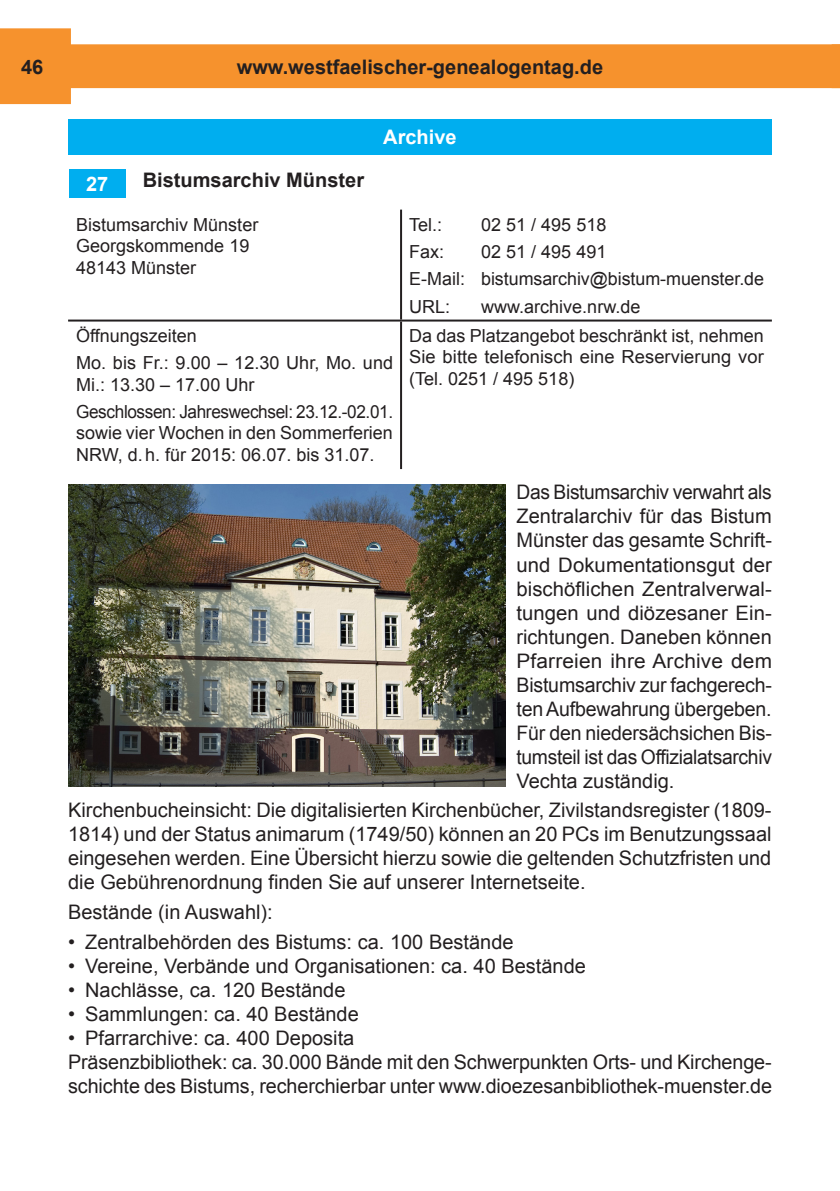
<style>
.page{position:relative;width:840px;height:1191px;background:#fff}
.page>*{position:absolute;margin:0;border:0;box-sizing:border-box;transform-origin:0 0}
.t1{font:20px/24px "Arial";color:#231f20;text-align:justify}
.t2{font:20px/24px "Arial";color:#231f20;text-align:justify;scale:.96 1}
.t3{font:700 20px "Arial";color:#231f20}
.t4{font:700 20px "Arial";color:#fff}
.t5{font:18px/21.6px "Arial";color:#231f20}
.t6{font:18px/27.2px "Arial";letter-spacing:-.02em;color:#231f20}
</style>
<div class="page">
<svg style="left:0;top:28px;width:839px;height:76px"></svg>
<hr style="left:400px;top:210px;width:2px;height:109px;background:#231f20">
<hr style="left:68px;top:319px;width:333px;height:2px;background:#231f20">
<hr style="left:401px;top:319px;width:370px;height:2px;background:#231f20">
<hr style="left:400px;top:321px;width:2px;height:148px;background:#231f20">
<div style="left:68px;top:119px;width:703px;height:35px;background:#00aeef"></div>
<div style="left:69px;top:169px;width:57px;height:29px;background:#00aeef"></div>
<img style="left:68px;top:485px;width:437px;height:302px">
<p class="t3" style="left:21px;top:53px;width:24px">46</p>
<p class="t3" style="left:237px;top:53px;width:368px">www.westfaelischer-genealogentag.de</p>
<p class="t4" style="left:383px;top:124px;width:75px">Archive</p>
<p class="t3" style="left:143px;top:167px;width:223px">Bistumsarchiv Münster</p>
<p class="t5" style="left:76px;top:214px;width:184px">Bistumsarchiv Münster<br>Georgskommende 19<br>48143 Münster</p>
<p class="t5" style="left:409px;top:214px;width:35px">Tel.:</p>
<p class="t5" style="left:481px;top:214px;width:127px">02 51 / 495 518</p>
<p class="t4" style="left:86px;top:170px;width:24px">27</p>
<p class="t5" style="left:409px;top:238px;width:356px;line-height:27.2px;text-indent:72px">02 51 / 495 491<br>E-Mail: bistumsarchiv@bistum-muenster.de<br>URL:</p>
<p class="t5" style="left:409px;top:241px;width:37px">Fax:</p>
<p class="t5" style="left:481px;top:296px;width:161px">www.archive.nrw.de</p>
<p class="t5" style="left:76px;top:322px;width:318px;line-height:27.2px">Öffnungszeiten<br>Mo. bis Fr.: 9.00 – 12.30 Uhr, Mo. und</p>
<p class="t6" style="left:76px;top:371px;width:318px">Mi.: 13.30 – 17.00 Uhr<br>Geschlossen: Jahreswechsel: 23.12.-02.01.</p>
<p class="t5" style="left:76px;top:422px;width:318px">sowie vier Wochen in den Sommerferien<br>NRW, d.h. für 2015: 06.07. bis 31.07.</p>
<p class="t5" style="left:409px;top:325px;width:356px;text-align:justify">Da das Platzangebot beschränkt ist, nehmen Sie bitte telefonisch eine Reservierung vor (Tel. 0251 / 495 518)</p>
<p class="t2" style="left:516px;top:480px;width:267px">Das Bistumsarchiv verwahrt als Zentralarchiv für das Bistum Münster das gesamte Schrift&shy;und Dokumentationsgut der bischöflichen Zentralverwal&shy;tungen und diözesaner Ein&shy;richtungen. Daneben können Pfarreien ihre Archive dem Bistumsarchiv zur fachgerech&shy;ten Aufbewahrung übergeben.<br>Für den niedersächsichen Bis&shy;tumsteil ist das Offizialatsarchiv Vechta zuständig.</p>
<p class="t1" style="left:68px;top:798px;width:704px">Kirchenbucheinsicht: Die digitalisierten Kirchenbücher, Zivilstandsregister (1809- 1814) und der Status animarum (1749/50) können an 20 PCs im Benutzungssaal eingesehen werden. Eine Übersicht hierzu sowie die geltenden Schutzfristen und die Gebührenordnung finden Sie auf unserer Internetseite.</p>
<p class="t1" style="left:68px;top:900px;width:206px">Bestände (in Auswahl):</p>
<p class="t1" style="left:68px;top:929px;width:446px">• Zentralbehörden des Bistums: ca. 100 Bestände</p>
<p class="t1" style="left:68px;top:953px;width:519px">• Vereine, Verbände und Organisationen: ca. 40 Bestände</p>
<p class="t1" style="left:68px;top:977px;width:279px">• Nachlässe, ca. 120 Bestände</p>
<p class="t1" style="left:68px;top:1001px;width:292px">• Sammlungen: ca. 40 Bestände</p>
<p class="t1" style="left:68px;top:1025px;width:705px;text-align:left">• Pfarrarchive: ca. 400 Deposita<br>Präsenzbibliothek: ca. 30.000 Bände mit den Schwerpunkten Orts- und Kirchenge&shy;schichte des Bistums, recherchierbar unter www.dioezesanbibliothek-muenster.de</p>
</div>
